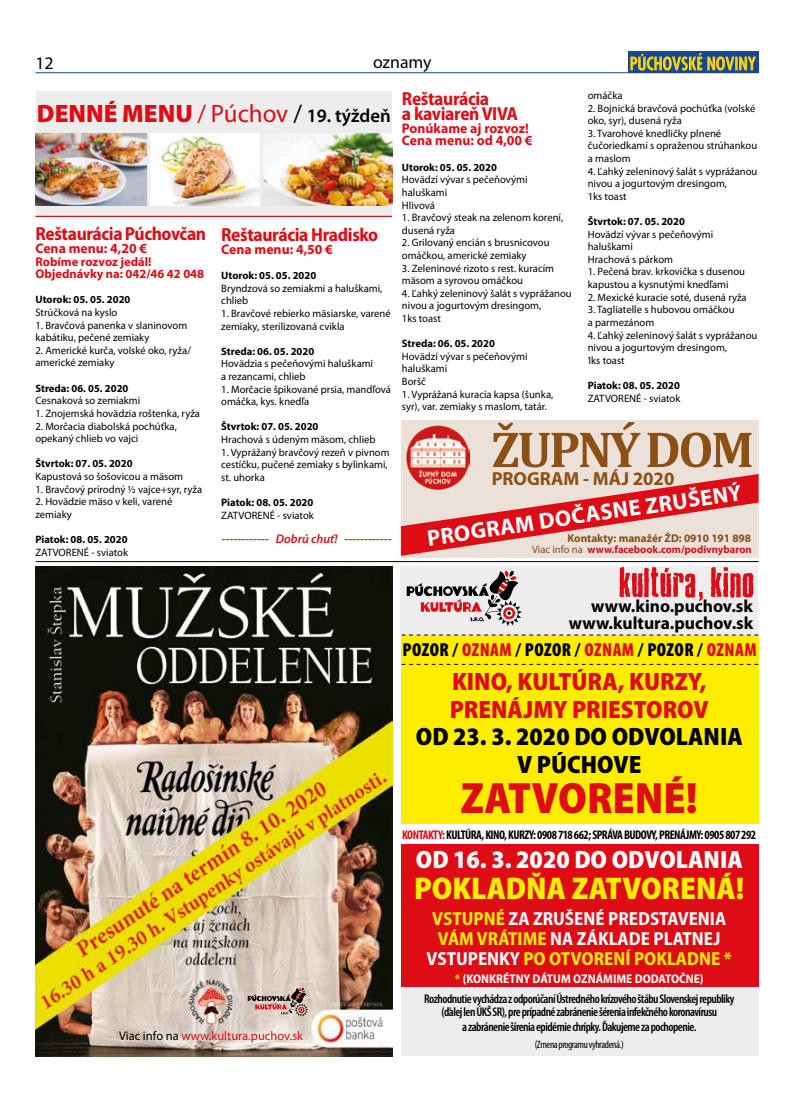
<style>
.page{position:relative;width:794px;height:1110px;background:#fff}
.page>*{position:absolute;margin:0;border:0;box-sizing:border-box;transform-origin:0 0}
.t1{font:900 semi-condensed 44.12px "Myriad Pro";color:#de0c15}
.t2{font:900 semi-condensed 31.5px "Myriad Pro";color:#ffed00}
.t3{font:900 semi-condensed 25.25px/27.8px "Myriad Pro";color:#de0c15}
.t4{font:900 semi-condensed 25.25px/27.8px "Myriad Pro";color:#000;text-align:center}
.t5{font:900 25.25px "Myriad Pro";color:#de0c15}
.t6{font:900 semi-condensed 25.25px "Myriad Pro";color:#fff}
.t7{font:700 22.62px "Myriad Pro";color:#fff}
.t8{font:700 semi-condensed 18.88px/20.1px "Myriad Pro";color:#fff;text-align:center}
.t9{font:700 semi-condensed 18.88px/15.1px "Myriad Pro";letter-spacing:-.02em;color:#de0c15}
.t10{font:900 condensed 18.88px "Myriad Pro";letter-spacing:.025em;color:#000}
.t11{font:700 18.88px "Myriad Pro";color:#8c5017}
.t12{font:17.75px "Myriad Pro";color:#000}
.t13{font:700 17.62px/16.9px "Myriad Pro";color:#000;text-align:right}
.t14{font:700 13.88px/12.6px "Myriad Pro";color:#de0c15}
.t15{font:600 condensed 12.62px/20.1px "Myriad Pro";letter-spacing:-.04em;color:#000;text-align:center}
.t16{font:700 condensed 12.62px "Myriad Pro";letter-spacing:-.04em;color:#000}
.t17{font:700 12.62px/12.6px "Myriad Pro";color:#de0c15}
.t18{font:italic 600 12.62px "Myriad Pro";color:#de0c15}
.t19{font:12.62px "Myriad Pro";color:#de0c15}
.t20{font:700 11.38px "Myriad Pro";color:#844f1e}
.t21{font:10.75px/12.6px "Myriad Pro";color:#000}
.t22{font:700 10.75px "Myriad Pro";color:#000}
.t23{font:700 10.75px "Myriad Pro";color:#cd1719}
.t24{font:condensed 10.75px "Myriad Pro";letter-spacing:-.04em;color:#000}
.s1{font-weight:400}
.s2{font-weight:400;color:#000}
.s3{font-weight:600;font-size:18.88px;color:#000}
.s4{font-weight:400;color:#844f1e}
.s5{color:#000}
.s6{color:#de0c15}
.s7{color:#ffed00}
.s8{font-weight:700;font-stretch:semi-condensed;color:#ffed00}
.s9{font-weight:700;font-stretch:semi-condensed;color:#fff}
</style>
<div class="page">
<hr style="left:35px;top:72px;width:723px;height:1px;background:#174898">
<div style="left:628px;top:51px;width:130px;height:22px;background:#174898"></div>
<svg style="left:630px;top:53px;width:126px;height:18px"></svg>
<div style="left:401px;top:420px;width:357px;height:137px;background:#ebe1d8"></div>
<div style="left:401px;top:986px;width:357px;height:69px;background:#ededed"></div>
<div style="left:401px;top:565px;width:357px;height:69px;background:#ededed"></div>
<img style="left:406px;top:425px;width:63px;height:49px">
<div style="left:401px;top:844px;width:357px;height:142px;background:#de0c15"></div>
<div style="left:401px;top:634px;width:357px;height:189px;background:#ffed00"></div>
<svg style="left:407px;top:570px;width:115px;height:56px"></svg>
<svg style="left:401px;top:634px;width:357px;height:1px"></svg>
<svg style="left:401px;top:663px;width:357px;height:1px"></svg>
<svg style="left:619px;top:567px;width:134px;height:34px"></svg>
<svg style="left:493px;top:422px;width:258px;height:45px"></svg>
<hr style="left:36px;top:561px;width:722px;height:1px;background:#000">
<div style="left:36px;top:91px;width:355px;height:124px;background:#ededed"></div>
<img style="left:35px;top:134px;width:111px;height:71px">
<img style="left:263px;top:134px;width:129px;height:71px">
<img style="left:150px;top:134px;width:109px;height:71px">
<hr style="left:35px;top:216px;width:357px;height:1px;background:#d0181d">
<img style="left:35px;top:566px;width:357px;height:489px">
<svg style="left:248px;top:987px;width:60px;height:29px;background:#b59993"></svg>
<svg style="left:401px;top:474px;width:357px;height:81px"></svg>
<h3 class="t12" style="left:35px;top:52px;width:20px">12</h3>
<h3 class="t12" style="left:373px;top:51px;width:60px">oznamy</h3>
<p class="t21" style="left:588px;top:89px;width:36px">omáčka</p>
<p class="t21" style="left:588px;top:101px;width:169px">2. Bojnická bravčová pochúťka (volské oko, syr), dusená ryža</p>
<p class="t21" style="left:588px;top:127px;width:171px">3. Tvarohové knedličky plnené čučoriedkami s opraženou strúhankou a maslom</p>
<p class="t21" style="left:588px;top:164px;width:171px">4. Ľahký zeleninový šalát s vyprážanou nivou a jogurtovým dresingom,<br>1ks toast</p>
<p class="t22" style="left:588px;top:214px;width:99px">Štvrtok: 07. 05. 2020</p>
<p class="t21" style="left:588px;top:227px;width:127px">Hovädzí vývar s pečeňovými haluškami<br>Hrachová s párkom</p>
<p class="t21" style="left:588px;top:265px;width:159px">1. Pečená brav. krkovička s dusenou kapustou a kysnutými knedľami</p>
<p class="t21" style="left:588px;top:290px;width:160px">2. Mexické kuracie soté, dusená ryža</p>
<p class="t21" style="left:588px;top:303px;width:148px">3. Tagliatelle s hubovou omáčkou a parmezánom</p>
<p class="t21" style="left:588px;top:328px;width:171px">4. Ľahký zeleninový šalát s vyprážanou nivou a jogurtovým dresingom,<br>1ks toast</p>
<p class="t22" style="left:588px;top:378px;width:94px">Piatok: 08. 05. 2020</p>
<p class="t21" style="left:588px;top:391px;width:94px">ZATVORENÉ - sviatok</p>
<h3 class="t5" style="left:37px;top:96px;width:355px">DENNÉ MENU <span class="s1">/ Púchov</span> <span class="s2">/</span> <span class="s3">19. týždeň</span></h3>
<h3 class="t9" style="left:402px;top:91px;width:117px">Reštaurácia<br>a kaviareň VIVA</h3>
<p class="t14" style="left:402px;top:121px;width:132px">Ponúkame aj rozvoz!<br>Cena menu: od 4,00 €</p>
<p class="t22" style="left:402px;top:160px;width:96px">Utorok: 05. 05. 2020</p>
<p class="t21" style="left:402px;top:173px;width:127px">Hovädzí vývar s pečeňovými haluškami<br>Hlivová</p>
<p class="t21" style="left:402px;top:211px;width:163px">1. Bravčový steak na zelenom korení, dusená ryža</p>
<p class="t21" style="left:402px;top:236px;width:149px">2. Grilovaný encián s brusnicovou omáčkou, americké zemiaky</p>
<p class="t21" style="left:402px;top:261px;width:154px">3. Zeleninové rizoto s rest. kuracím mäsom a syrovou omáčkou</p>
<p class="t21" style="left:402px;top:286px;width:171px">4. Ľahký zeleninový šalát s vyprážanou nivou a jogurtovým dresingom,<br>1ks toast</p>
<p class="t22" style="left:402px;top:336px;width:94px">Streda: 06. 05. 2020</p>
<p class="t21" style="left:402px;top:349px;width:127px">Hovädzí vývar s pečeňovými haluškami<br>Boršč</p>
<p class="t21" style="left:402px;top:387px;width:153px">1. Vyprážaná kuracia kapsa (šunka, syr), var. zemiaky s maslom, tatár.</p>
<h3 class="t9" style="left:35px;top:227px;width:172px">Reštaurácia Púchovčan</h3>
<p class="t14" style="left:35px;top:241px;width:113px">Cena menu: 4,20 €</p>
<p class="t17" style="left:35px;top:254px;width:170px">Robíme rozvoz jedál!<br>Objednávky na: 042/46 42 048</p>
<p class="t22" style="left:35px;top:293px;width:96px">Utorok: 05. 05. 2020</p>
<p class="t21" style="left:35px;top:306px;width:83px">Strúčková na kyslo</p>
<p class="t21" style="left:35px;top:318px;width:153px">1. Bravčová panenka v slaninovom kabátiku, pečené zemiaky</p>
<p class="t21" style="left:35px;top:343px;width:157px">2. Americké kurča, volské oko, ryža/ americké zemiaky</p>
<p class="t22" style="left:35px;top:381px;width:94px">Streda: 06. 05. 2020</p>
<p class="t21" style="left:35px;top:394px;width:106px">Cesnaková so zemiakmi</p>
<p class="t21" style="left:35px;top:406px;width:166px">1. Znojemská hovädzia roštenka, ryža</p>
<p class="t21" style="left:35px;top:419px;width:143px">2. Morčacia diabolská pochúťka, opekaný chlieb vo vajci</p>
<p class="t22" style="left:35px;top:456px;width:99px">Štvrtok: 07. 05. 2020</p>
<p class="t21" style="left:35px;top:469px;width:149px">Kapustová so šošovicou a mäsom</p>
<p class="t21" style="left:35px;top:482px;width:168px">1. Bravčový prírodný ½ vajce+syr, ryža</p>
<p class="t21" style="left:35px;top:495px;width:138px">2. Hovädzie mäso v keli, varené zemiaky</p>
<p class="t22" style="left:35px;top:532px;width:94px">Piatok: 08. 05. 2020</p>
<p class="t21" style="left:35px;top:545px;width:94px">ZATVORENÉ - sviatok</p>
<h3 class="t9" style="left:221px;top:227px;width:159px">Reštaurácia Hradisko</h3>
<p class="t14" style="left:221px;top:242px;width:113px">Cena menu: 4,50 €</p>
<p class="t22" style="left:221px;top:268px;width:96px">Utorok: 05. 05. 2020</p>
<p class="t21" style="left:221px;top:281px;width:163px">Bryndzová so zemiakmi a haluškami, chlieb</p>
<p class="t21" style="left:221px;top:307px;width:171px">1. Bravčové rebierko mäsiarske, varené zemiaky, sterilizovaná cvikla</p>
<p class="t22" style="left:221px;top:344px;width:94px">Streda: 06. 05. 2020</p>
<p class="t21" style="left:221px;top:357px;width:153px">Hovädzia s pečeňovými haluškami a rezancami, chlieb</p>
<p class="t21" style="left:221px;top:382px;width:171px">1. Morčacie špikované prsia, mandľová omáčka, kys. knedľa</p>
<p class="t22" style="left:221px;top:419px;width:99px">Štvrtok: 07. 05. 2020</p>
<p class="t21" style="left:221px;top:433px;width:156px">Hrachová s údeným mäsom, chlieb</p>
<p class="t21" style="left:221px;top:445px;width:170px">1. Vyprážaný bravčový rezeň v pivnom cestíčku, pučené zemiaky s bylinkami, st. uhorka</p>
<p class="t22" style="left:221px;top:495px;width:94px">Piatok: 08. 05. 2020</p>
<p class="t21" style="left:221px;top:508px;width:94px">ZATVORENÉ - sviatok</p>
<h3 class="t11" style="left:491px;top:465px;width:184px">PROGRAM - MÁJ 2020</h3>
<h3 class="t7" style="left:425px;top:522px;width:319px;rotate:-8deg">PROGRAM DOČASNE ZRUŠENÝ</h3>
<p class="t20" style="left:567px;top:530px;width:185px">Kontakty: manažér ŽD: 0910 191 898</p>
<p class="t18" style="left:222px;top:530px;width:172px">------------ Dobrú chuť! ------------</p>
<p class="t23" style="left:532px;top:542px;width:221px"><span class="s4">Viac info na</span> www.facebook.com/podivnybaron</p>
<p class="t19" style="left:119px;top:1027px;width:186px"><span class="s5">Viac info na</span> www.kultura.puchov.sk</p>
<h3 class="t13" style="left:569px;top:596px;width:186px">www.kino.puchov.sk www.kultura.puchov.sk</h3>
<h3 class="t3" style="left:450px;top:667px;width:260px">KINO, KULTÚRA, KURZY,<br>PRENÁJMY PRIESTOROV</h3>
<h3 class="t4" style="left:416px;top:723px;width:328px">OD 23. 3. 2020 DO ODVOLANIA<br>V PÚCHOVE</h3>
<h1 class="t1" style="left:461px;top:773px;width:238px">ZATVORENÉ!</h1>
<p class="t16" style="left:402px;top:826px;width:355px"><span class="s6">KONTAKTY:</span> KULTÚRA, KINO, KURZY: 0908 718 662; SPRÁVA BUDOVY, PRENÁJMY: 0905 807 292</p>
<h3 class="t10" style="left:402px;top:639px;width:355px">POZOR / <span class="s6">OZNAM</span> / POZOR / <span class="s6">OZNAM</span> / POZOR / <span class="s6">OZNAM</span></h3>
<h3 class="t6" style="left:416px;top:844px;width:328px">OD 16. 3. 2020 DO ODVOLANIA</h3>
<h2 class="t2" style="left:414px;top:870px;width:331px">POKLADŇA ZATVORENÁ!</h2>
<h3 class="t8" style="left:426px;top:908px;width:307px"><span class="s7">VSTUPNÉ</span> ZA ZRUŠENÉ PREDSTAVENIA<br><span class="s7">VÁM VRÁTIME</span> NA ZÁKLADE PLATNEJ<br>VSTUPENKY <span class="s7">PO OTVORENÍ POKLADNE *</span></h3>
<p class="t15" style="left:424px;top:968px;width:311px"><span class="s8">*</span> <span class="s9">(KONKRÉTNY DÁTUM OZNÁMIME DODATOČNE)<br></span>Rozhodnutie vychádza z odporúčaní Ústredného krízového štábu Slovenskej republiky</p>
<p class="t15" style="left:441px;top:1003px;width:277px;line-height:15.1px">(ďalej len ÚKŠ SR), pre prípadné zabránenie šérenia infekčného koronavírusu a zabránenie šírenia epidémie chrípky. Ďakujeme za pochopenie.</p>
<p class="t24" style="left:535px;top:1037px;width:91px">(Zmena programu vyhradená.)</p>
</div>
